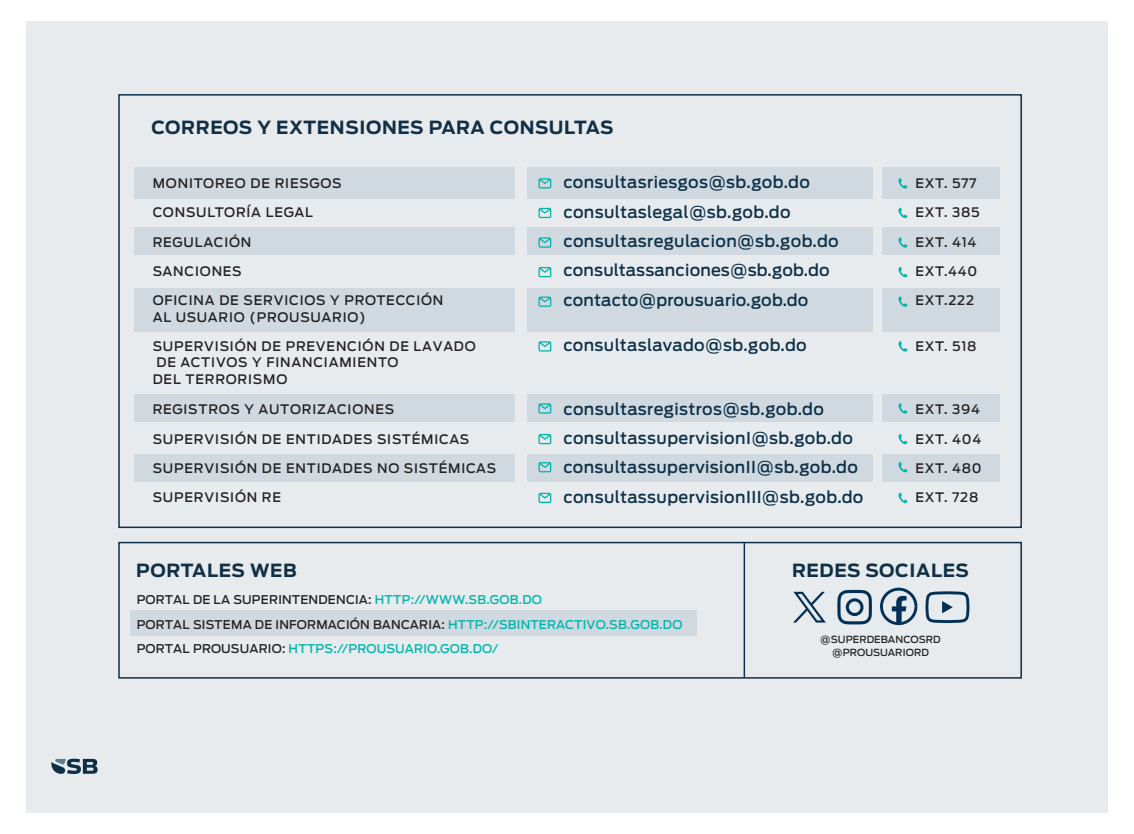
<style>
.page{position:relative;width:1134px;height:834px;background:#fff}
.page>*{position:absolute;margin:0;border:0;box-sizing:border-box;transform-origin:0 0}
.t1{font:700 18px "Antenna";letter-spacing:.035em;color:#112f45}
.t2{font:500 16.35px "Antenna";letter-spacing:.025em;color:#0d3048}
.t3{font:500 13.05px/16.4px "Antenna";letter-spacing:.065em;color:#232021}
.t4{font:500 12px/24.3px "Antenna";letter-spacing:.02em;color:#232021}
.t5{font:500 9.75px/13px "Antenna";letter-spacing:.01em;color:#232021;text-align:center}
.s1{color:#00b4ac}
</style>
<div class="page">
<div style="left:26px;top:21px;width:1082px;height:791px;background:#e7ebee"></div>
<div style="left:118px;top:94px;width:904px;height:433px;border:2px solid #112f45"></div>
<div style="left:118px;top:541px;width:904px;height:137px;border:2px solid #112f45"></div>
<div style="left:134px;top:167px;width:381px;height:32px;background:#d0d9e0"></div>
<div style="left:134px;top:227px;width:381px;height:28px;background:#d0d9e0"></div>
<div style="left:134px;top:453px;width:381px;height:28px;background:#d0d9e0"></div>
<div style="left:134px;top:394px;width:381px;height:27px;background:#d0d9e0"></div>
<div style="left:134px;top:288px;width:381px;height:43px;background:#d0d9e0"></div>
<div style="left:527px;top:167px;width:345px;height:32px;background:#d0d9e0"></div>
<div style="left:527px;top:227px;width:345px;height:28px;background:#d0d9e0"></div>
<div style="left:527px;top:453px;width:345px;height:28px;background:#d0d9e0"></div>
<div style="left:527px;top:394px;width:345px;height:27px;background:#d0d9e0"></div>
<div style="left:527px;top:288px;width:345px;height:43px;background:#d0d9e0"></div>
<div style="left:882px;top:167px;width:118px;height:32px;background:#d0d9e0"></div>
<div style="left:882px;top:227px;width:118px;height:28px;background:#d0d9e0"></div>
<div style="left:882px;top:453px;width:118px;height:28px;background:#d0d9e0"></div>
<div style="left:882px;top:394px;width:118px;height:27px;background:#d0d9e0"></div>
<div style="left:882px;top:288px;width:118px;height:43px;background:#d0d9e0"></div>
<svg style="left:538px;top:178px;width:13px;height:10px"></svg>
<svg style="left:898px;top:178px;width:9px;height:10px"></svg>
<svg style="left:538px;top:208px;width:13px;height:10px"></svg>
<svg style="left:898px;top:208px;width:9px;height:10px"></svg>
<svg style="left:538px;top:237px;width:13px;height:10px"></svg>
<svg style="left:898px;top:237px;width:9px;height:10px"></svg>
<svg style="left:538px;top:267px;width:13px;height:10px"></svg>
<svg style="left:898px;top:267px;width:9px;height:10px"></svg>
<svg style="left:538px;top:296px;width:13px;height:10px"></svg>
<svg style="left:898px;top:296px;width:9px;height:11px"></svg>
<svg style="left:538px;top:341px;width:13px;height:10px"></svg>
<svg style="left:898px;top:341px;width:9px;height:10px"></svg>
<svg style="left:538px;top:403px;width:13px;height:10px"></svg>
<svg style="left:898px;top:403px;width:9px;height:10px"></svg>
<svg style="left:538px;top:434px;width:13px;height:10px"></svg>
<svg style="left:898px;top:434px;width:9px;height:10px"></svg>
<svg style="left:538px;top:462px;width:13px;height:10px"></svg>
<svg style="left:898px;top:462px;width:9px;height:10px"></svg>
<svg style="left:538px;top:492px;width:13px;height:10px"></svg>
<svg style="left:898px;top:492px;width:9px;height:10px"></svg>
<svg style="left:51px;top:758px;width:47px;height:15px"></svg>
<div style="left:130px;top:609px;width:567px;height:26px;background:#d0d9e0"></div>
<svg style="left:880px;top:587px;width:90px;height:39px"></svg>
<svg style="left:837px;top:589px;width:35px;height:35px"></svg>
<svg style="left:793px;top:591px;width:33px;height:31px"></svg>
<hr style="left:744px;top:542px;width:1px;height:135px;background:#112f45">
<h1 class="t1" style="left:151px;top:117px;width:464px">CORREOS Y EXTENSIONES PARA CONSULTAS</h1>
<p class="t3" style="left:153px;top:175px;width:190px">MONITOREO DE RIESGOS</p>
<p class="t2" style="left:563px;top:172px;width:248px">consultasriesgos@sb.gob.do</p>
<p class="t3" style="left:915px;top:175px;width:63px">EXT. 577</p>
<p class="t3" style="left:153px;top:204px;width:162px">CONSULTORÍA LEGAL</p>
<p class="t2" style="left:563px;top:202px;width:229px">consultaslegal@sb.gob.do</p>
<p class="t3" style="left:915px;top:204px;width:66px">EXT. 385</p>
<p class="t3" style="left:153px;top:234px;width:100px">REGULACIÓN</p>
<p class="t2" style="left:563px;top:231px;width:277px">consultasregulacion@sb.gob.do</p>
<p class="t3" style="left:915px;top:234px;width:63px">EXT. 414</p>
<p class="t3" style="left:153px;top:263px;width:91px">SANCIONES</p>
<p class="t2" style="left:563px;top:260px;width:268px">consultassanciones@sb.gob.do</p>
<p class="t3" style="left:915px;top:263px;width:64px">EXT.440</p>
<p class="t3" style="left:153px;top:292px;width:292px">OFICINA DE SERVICIOS Y PROTECCIÓN</p>
<p class="t2" style="left:563px;top:290px;width:247px">contacto@prousuario.gob.do</p>
<p class="t3" style="left:915px;top:292px;width:60px">EXT.222</p>
<p class="t3" style="left:153px;top:308px;width:214px">AL USUARIO (PROUSUARIO)</p>
<p class="t3" style="left:153px;top:338px;width:325px">SUPERVISIÓN DE PREVENCIÓN DE LAVADO</p>
<p class="t2" style="left:563px;top:335px;width:245px">consultaslavado@sb.gob.do</p>
<p class="t3" style="left:915px;top:338px;width:63px">EXT. 518</p>
<p class="t3" style="left:153px;top:354px;width:247px">DE ACTIVOS Y FINANCIAMIENTO<br>DEL TERRORISMO</p>
<p class="t3" style="left:153px;top:401px;width:243px">REGISTROS Y AUTORIZACIONES</p>
<p class="t2" style="left:563px;top:398px;width:262px">consultasregistros@sb.gob.do</p>
<p class="t3" style="left:915px;top:401px;width:66px">EXT. 394</p>
<p class="t3" style="left:153px;top:430px;width:318px">SUPERVISIÓN DE ENTIDADES SISTÉMICAS</p>
<p class="t2" style="left:563px;top:428px;width:291px">consultassupervisionI@sb.gob.do</p>
<p class="t3" style="left:915px;top:430px;width:67px">EXT. 404</p>
<p class="t3" style="left:153px;top:460px;width:345px">SUPERVISIÓN DE ENTIDADES NO SISTÉMICAS</p>
<p class="t2" style="left:563px;top:457px;width:296px">consultassupervisionII@sb.gob.do</p>
<p class="t3" style="left:915px;top:460px;width:68px">EXT. 480</p>
<p class="t3" style="left:153px;top:489px;width:130px">SUPERVISIÓN RE</p>
<p class="t2" style="left:563px;top:486px;width:302px">consultassupervisionIII@sb.gob.do</p>
<p class="t3" style="left:915px;top:489px;width:65px">EXT. 728</p>
<h1 class="t1" style="left:136px;top:559px;width:162px">PORTALES WEB</h1>
<h1 class="t1" style="left:792px;top:559px;width:178px">REDES SOCIALES</h1>
<p class="t4" style="left:137px;top:587px;width:547px">PORTAL DE LA SUPERINTENDENCIA: <span class="s1">HTTP://WWW.SB.GOB.DO<br></span>PORTAL SISTEMA DE INFORMACIÓN BANCARIA: <span class="s1">HTTP://SBINTERACTIVO.SB.GOB.DO<br></span>PORTAL PROUSUARIO: <span class="s1">HTTPS://PROUSUARIO.GOB.DO/</span></p>
<p class="t5" style="left:820px;top:632px;width:122px">@SUPERDEBANCOSRD @PROUSUARIORD</p>
</div>
